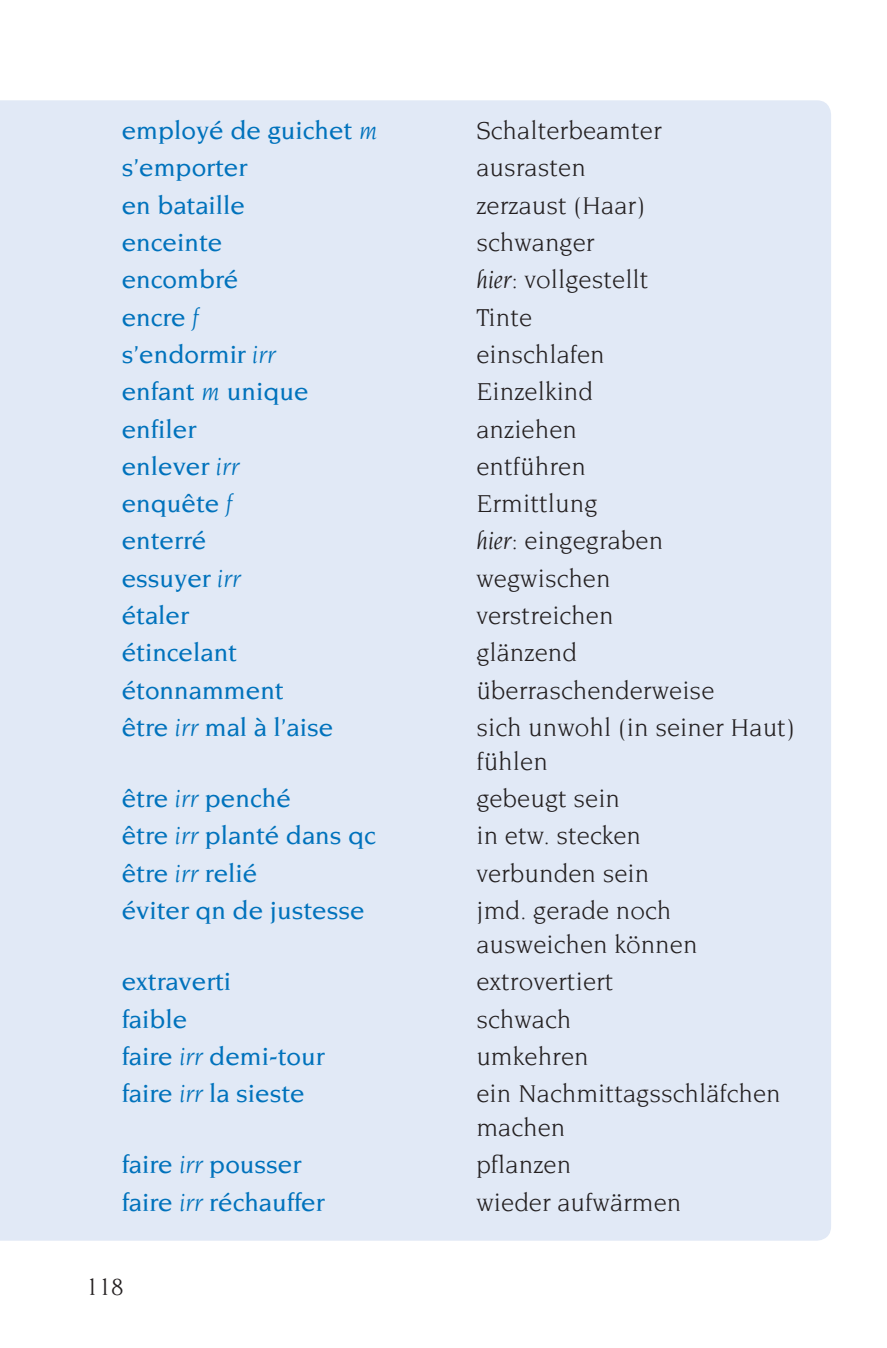
<style>
.page{position:relative;width:887px;height:1348px;background:#fff}
.page>*{position:absolute;margin:0;border:0;box-sizing:border-box;transform-origin:0 0}
.t1{font:26.25px/33.8px "Novarese Std";color:#231f20}
.t2{font:500 26.25px "Novarese Std";color:#0072bc}
.t3{font:25px "Novarese Std";color:#231f20}
.s1{font-weight:400;font-style:italic}
.s2{font-style:italic}
</style>
<div class="page">
<div style="left:0;top:100px;width:830px;height:1140px;background:#e1e9f6"></div>
<p class="t2" style="left:122px;top:116px;width:257px">employé de guichet <span class="s1">m</span></p>
<p class="t1" style="left:476px;top:113px;width:187px">Schalterbeamter</p>
<p class="t2" style="left:122px;top:153px;width:127px">s’emporter</p>
<p class="t1" style="left:476px;top:150px;width:111px">ausrasten</p>
<p class="t2" style="left:122px;top:190px;width:125px">en bataille</p>
<p class="t1" style="left:476px;top:188px;width:170px">zerzaust (Haar)</p>
<p class="t2" style="left:122px;top:228px;width:102px">enceinte</p>
<p class="t1" style="left:476px;top:225px;width:120px">schwanger</p>
<p class="t2" style="left:122px;top:265px;width:118px">encombré</p>
<p class="t1" style="left:476px;top:262px;width:174px"><span class="s2">hier:</span> vollgestellt</p>
<p class="t2" style="left:122px;top:302px;width:78px">encre <span class="s1">f</span></p>
<p class="t1" style="left:476px;top:300px;width:57px">Tinte</p>
<p class="t2" style="left:122px;top:340px;width:155px">s’endormir <span class="s1">irr</span></p>
<p class="t1" style="left:476px;top:337px;width:130px">einschlafen</p>
<p class="t2" style="left:122px;top:377px;width:188px">enfant <span class="s1">m</span> unique</p>
<p class="t1" style="left:476px;top:374px;width:118px">Einzelkind</p>
<p class="t2" style="left:122px;top:414px;width:76px">enfiler</p>
<p class="t1" style="left:476px;top:412px;width:102px">anziehen</p>
<p class="t2" style="left:122px;top:452px;width:119px">enlever <span class="s1">irr</span></p>
<p class="t1" style="left:476px;top:449px;width:111px">entführen</p>
<p class="t2" style="left:122px;top:489px;width:112px">enquête <span class="s1">f</span></p>
<p class="t1" style="left:476px;top:486px;width:123px">Ermittlung</p>
<p class="t2" style="left:122px;top:526px;width:86px">enterré</p>
<p class="t1" style="left:476px;top:524px;width:188px"><span class="s2">hier:</span> eingegraben</p>
<p class="t2" style="left:122px;top:563px;width:120px">essuyer <span class="s1">irr</span></p>
<p class="t1" style="left:476px;top:561px;width:136px">wegwischen</p>
<p class="t2" style="left:122px;top:601px;width:69px">étaler</p>
<p class="t1" style="left:476px;top:598px;width:139px">verstreichen</p>
<p class="t2" style="left:122px;top:638px;width:117px">étincelant</p>
<p class="t1" style="left:476px;top:635px;width:102px">glänzend</p>
<p class="t2" style="left:122px;top:675px;width:163px">étonnamment</p>
<p class="t1" style="left:476px;top:673px;width:239px">überraschenderweise</p>
<p class="t2" style="left:122px;top:713px;width:213px">être <span class="s1">irr</span> mal à l’aise</p>
<p class="t1" style="left:476px;top:710px;width:320px">sich unwohl (in seiner Haut) fühlen</p>
<p class="t2" style="left:122px;top:784px;width:171px">être <span class="s1">irr</span> penché</p>
<p class="t1" style="left:476px;top:781px;width:145px">gebeugt sein</p>
<p class="t2" style="left:122px;top:821px;width:255px">être <span class="s1">irr</span> planté dans qc</p>
<p class="t1" style="left:476px;top:818px;width:166px">in etw. stecken</p>
<p class="t2" style="left:122px;top:858px;width:137px">être <span class="s1">irr</span> relié</p>
<p class="t1" style="left:476px;top:856px;width:174px">verbunden sein</p>
<p class="t2" style="left:122px;top:896px;width:244px">éviter qn de justesse</p>
<p class="t1" style="left:476px;top:893px;width:223px">jmd. gerade noch ausweichen können</p>
<p class="t2" style="left:122px;top:967px;width:111px">extraverti</p>
<p class="t1" style="left:476px;top:964px;width:139px">extrovertiert</p>
<p class="t2" style="left:122px;top:1004px;width:67px">faible</p>
<p class="t1" style="left:476px;top:1001px;width:96px">schwach</p>
<p class="t2" style="left:122px;top:1041px;width:204px">faire <span class="s1">irr</span> demi-tour</p>
<p class="t1" style="left:476px;top:1039px;width:114px">umkehren</p>
<p class="t2" style="left:122px;top:1079px;width:185px">faire <span class="s1">irr</span> la sieste</p>
<p class="t1" style="left:476px;top:1076px;width:306px">ein Nachmittagsschläfchen machen</p>
<p class="t2" style="left:122px;top:1150px;width:181px">faire <span class="s1">irr</span> pousser</p>
<p class="t1" style="left:476px;top:1147px;width:96px">pflanzen</p>
<p class="t2" style="left:122px;top:1187px;width:204px">faire <span class="s1">irr</span> réchauffer</p>
<p class="t1" style="left:476px;top:1184px;width:206px">wieder aufwärmen</p>
<p class="t3" style="left:86px;top:1273px;width:39px">118</p>
</div>
